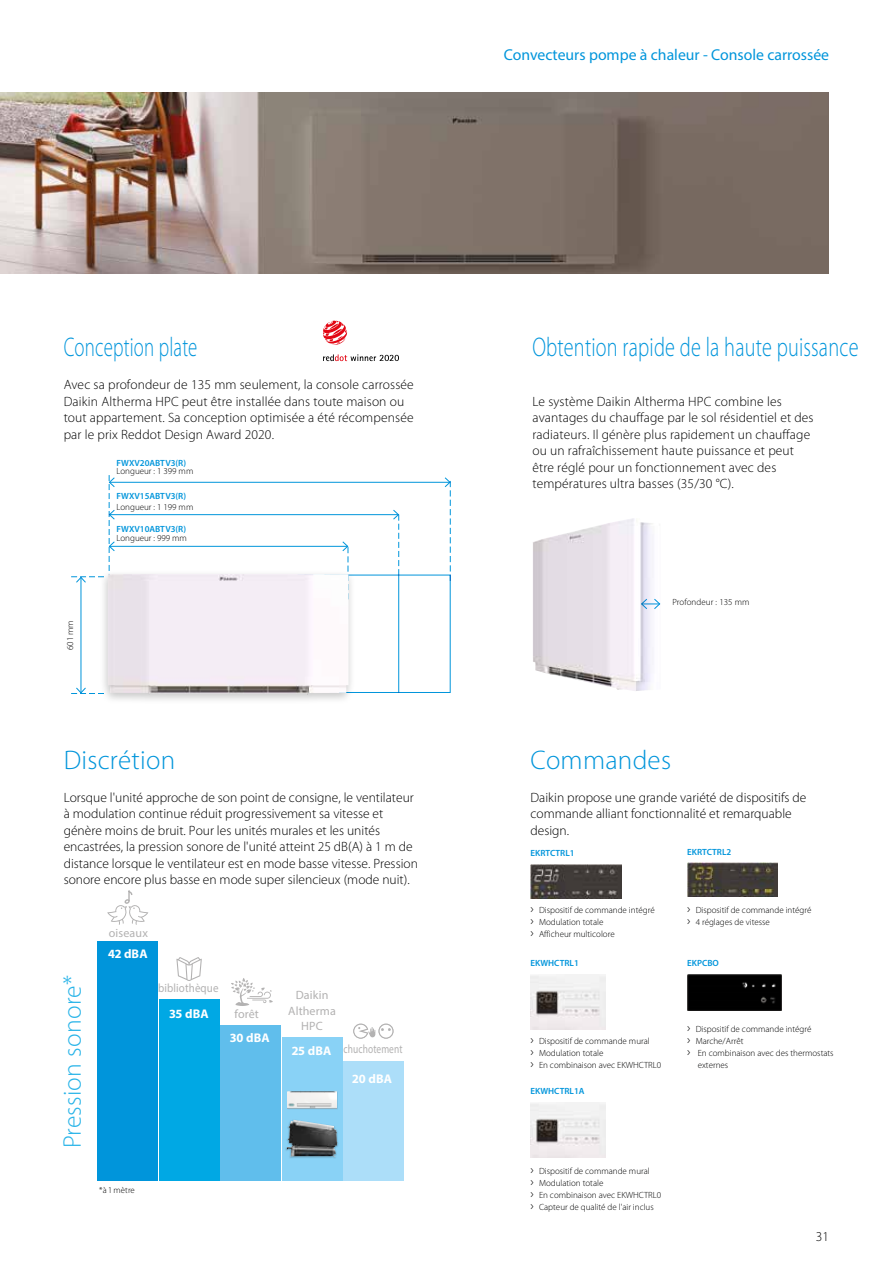
<style>
.page{position:relative;width:893px;height:1263px;background:#fff}
.page>*{position:absolute;margin:0;border:0;box-sizing:border-box;transform-origin:0 0}
.t1{font:300 27px "Myriad Pro";letter-spacing:.01em;color:#0095db;scale:.75 1}
.t2{font:300 27px "Myriad Pro";letter-spacing:.01em;color:#0095db}
.t3{font:300 27px "Myriad Pro";letter-spacing:.01em;color:#0095db;scale:.7 1}
.t4{font:300 25.5px "Myriad Pro";letter-spacing:.01em;color:#26b3e8}
.t5{font:15.75px "Myriad Pro";color:#0095db}
.t6{font:300 13.5px/16.5px "Myriad Pro";color:#000}
.t7{font:700 12.6px "Myriad Pro";letter-spacing:.01em;color:#fff}
.t8{font:12px/15.5px "Myriad Pro";letter-spacing:.01em;color:#b3b2b2;text-align:center}
.t9{font:12px "Myriad Pro";letter-spacing:.01em;color:#b3b2b2;scale:.78 1}
.t10{font:12px "Myriad Pro";letter-spacing:.01em;color:#b3b2b2;scale:.91 1}
.t11{font:300 9px/12px "Myriad Pro";color:#010202}
.t12{font:600 9px "Myriad Pro";color:#0095db}
.t13{font:300 9px "Myriad Pro";color:#000}
.t14{font:300 8.85px "Myriad Pro";letter-spacing:.01em;color:#000}
.s1{font-weight:700;font-size:12.6px;color:#fff}
.s2{font-size:13.5px;color:#000}
</style>
<div class="page">
<img style="left:0;top:92px;width:828px;height:181px">
<hr style="left:109px;top:546px;width:239px;height:1px;background:#0095db">
<hr style="left:109px;top:514px;width:289px;height:1px;background:#0095db">
<hr style="left:109px;top:482px;width:341px;height:1px;background:#0095db">
<svg style="left:297px;top:477px;width:154px;height:216px"></svg>
<hr style="left:398px;top:575px;width:1px;height:118px;background:#0095db">
<div style="left:99px;top:569px;width:257px;height:136px;background:#000;opacity:.22"></div>
<img style="left:108px;top:574px;width:240px;height:120px">
<img style="left:533px;top:518px;width:120px;height:173px">
<svg style="left:641px;top:598px;width:20px;height:12px"></svg>
<svg style="left:323px;top:321px;width:24px;height:24px"></svg>
<svg style="left:323px;top:354px;width:76px;height:7px"></svg>
<img style="left:687px;top:975px;width:94px;height:35px">
<img style="left:687px;top:863px;width:91px;height:33px">
<img style="left:530px;top:974px;width:76px;height:55px">
<img style="left:530px;top:864px;width:91px;height:34px">
<div style="left:98px;top:941px;width:60px;height:239px;background:#0095db"></div>
<div style="left:159px;top:998px;width:60px;height:182px;background:#00a8e4"></div>
<div style="left:220px;top:1025px;width:61px;height:155px;background:#60beec"></div>
<svg style="left:107px;top:890px;width:41px;height:35px"></svg>
<svg style="left:176px;top:957px;width:26px;height:24px"></svg>
<div style="left:343px;top:1061px;width:60px;height:119px;background:#acdef9"></div>
<div style="left:282px;top:1037px;width:60px;height:143px;background:#89d2f6"></div>
<svg style="left:353px;top:1023px;width:41px;height:16px"></svg>
<svg style="left:231px;top:978px;width:42px;height:28px"></svg>
<img style="left:530px;top:1103px;width:76px;height:54px">
<hr style="left:81px;top:577px;width:1px;height:116px;background:#0095db">
<svg style="left:71px;top:687px;width:33px;height:7px"></svg>
<svg style="left:71px;top:475px;width:44px;height:132px"></svg>
<div style="left:285px;top:1119px;width:54px;height:40px;background:#000;opacity:.22"></div>
<img style="left:286px;top:1120px;width:52px;height:37px">
<div style="left:287px;top:1091px;width:51px;height:18px;background:#000;opacity:.1"></div>
<img style="left:287px;top:1091px;width:49px;height:18px">
<p class="t5" style="left:504px;top:45px;width:327px">Convecteurs pompe à chaleur - Console carrossée</p>
<h1 class="t3" style="left:64px;top:332px;width:193px">Conception plate</h1>
<p class="t6" style="left:64px;top:376px;width:352px">Avec sa profondeur de 135 mm seulement, la console carrossée Daikin Altherma HPC peut être installée dans toute maison ou tout appartement. Sa conception optimisée a été récompensée par le prix Reddot Design Award 2020.</p>
<p class="t12" style="left:117px;top:457px;width:71px">FWXV20ABTV3(R)</p>
<p class="t13" style="left:117px;top:466px;width:78px">Longueur : 1 399 mm</p>
<p class="t12" style="left:117px;top:490px;width:71px">FWXV15ABTV3(R)</p>
<p class="t13" style="left:117px;top:502px;width:78px">Longueur : 1 199 mm</p>
<p class="t13" style="left:65px;top:650px;width:31px;rotate:-90deg">601 mm</p>
<p class="t12" style="left:117px;top:524px;width:71px">FWXV10ABTV3(R)</p>
<p class="t13" style="left:117px;top:533px;width:72px">Longueur : 999 mm</p>
<h1 class="t2" style="left:64px;top:745px;width:113px">Discrétion</h1>
<p class="t6" style="left:64px;top:789px;width:356px">Lorsque l'unité approche de son point de consigne, le ventilateur à modulation continue réduit progressivement sa vitesse et génère moins de bruit. Pour les unités murales et les unités encastrées, la pression sonore de l'unité atteint 25 dB(A) à 1 m de distance lorsque le ventilateur est en mode basse vitesse. Pression sonore encore plus basse en mode super silencieux (mode nuit).</p>
<p class="t8" style="left:109px;top:925px;width:41px">oiseaux</p>
<p class="t7" style="left:108px;top:946px;width:41px">42 dBA</p>
<h2 class="t4" style="left:58px;top:1148px;width:175px;rotate:-90deg">Pression sonore*</h2>
<p class="t10" style="left:158px;top:981px;width:68px">bibliothèque</p>
<p class="t7" style="left:170px;top:1005px;width:41px">35 dBA</p>
<p class="t8" style="left:235px;top:1006px;width:26px">forêt</p>
<p class="t7" style="left:230px;top:1029px;width:41px">30 dBA</p>
<p class="t14" style="left:99px;top:1185px;width:37px">*à 1 mètre</p>
<p class="t8" style="left:288px;top:987px;width:49px">Daikin<br>Altherma<br>HPC</p>
<p class="t9" style="left:292px;top:1042px;width:143px"><span class="s1">25 dBA</span> chuchotement</p>
<p class="t7" style="left:352px;top:1071px;width:41px">20 dBA</p>
<h1 class="t1" style="left:532px;top:332px;width:436px">Obtention rapide de la haute puissance</h1>
<p class="t6" style="left:532px;top:393px;width:283px">Le système Daikin Altherma HPC combine les avantages du chauffage par le sol résidentiel et des radiateurs. Il génère plus rapidement un chauffage ou un rafraîchissement haute puissance et peut être réglé pour un fonctionnement avec des températures ultra basses (35/30 °C).</p>
<p class="t13" style="left:672px;top:597px;width:79px">Profondeur : 135 mm</p>
<h1 class="t2" style="left:530px;top:745px;width:142px">Commandes</h1>
<p class="t6" style="left:530px;top:789px;width:277px">Daikin propose une grande variété de dispositifs de commande alliant fonctionnalité et remarquable design.</p>
<p class="t12" style="left:530px;top:847px;width:46px">EKRTCTRL1</p>
<p class="t11" style="left:530px;top:904px;width:126px"><span class="s2">›</span> Dispositif de commande intégré <span class="s2">›</span> Modulation totale<br><span class="s2">›</span> Afficheur multicolore</p>
<p class="t12" style="left:530px;top:958px;width:50px">EKWHCTRL1</p>
<p class="t11" style="left:530px;top:1035px;width:132px"><span class="s2">›</span> Dispositif de commande mural<br><span class="s2">›</span> Modulation totale<br><span class="s2">›</span> En combinaison avec EKWHCTRL0</p>
<p class="t12" style="left:530px;top:1085px;width:56px">EKWHCTRL1A</p>
<p class="t12" style="left:687px;top:846px;width:46px">EKRTCTRL2</p>
<p class="t11" style="left:687px;top:904px;width:126px"><span class="s2">›</span> Dispositif de commande intégré <span class="s2">›</span> 4 réglages de vitesse</p>
<p class="t12" style="left:687px;top:958px;width:33px">EKPCBO</p>
<p class="t11" style="left:687px;top:1023px;width:126px"><span class="s2">›</span> Dispositif de commande intégré</p>
<p class="t11" style="left:687px;top:1035px;width:58px"><span class="s2">›</span> Marche/Arrêt</p>
<p class="t11" style="left:687px;top:1047px;width:148px"><span class="s2">›</span> En combinaison avec des thermostats</p>
<p class="t11" style="left:698px;top:1059px;width:32px">externes</p>
<p class="t11" style="left:530px;top:1165px;width:132px"><span class="s2">›</span> Dispositif de commande mural<br><span class="s2">›</span> Modulation totale<br><span class="s2">›</span> En combinaison avec EKWHCTRL0 <span class="s2">›</span> Capteur de qualité de l'air inclus</p>
<p class="t6" style="left:816px;top:1228px;width:15px">31</p>
</div>
